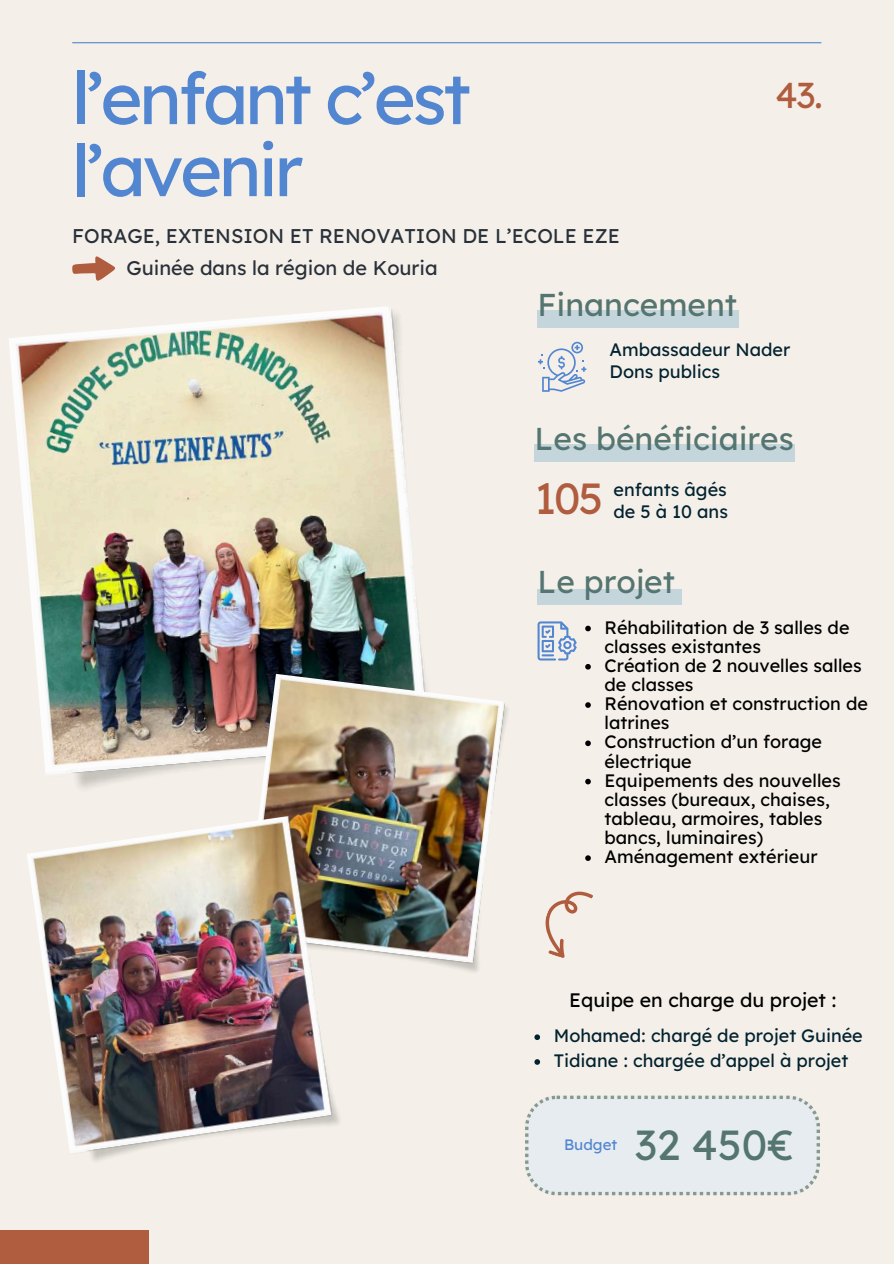
<style>
.page{position:relative;width:894px;height:1264px;background:#fff}
.page>*{position:absolute;margin:0;border:0;box-sizing:border-box;transform-origin:0 0}
.t1{font:72px/72px "Lexend Deca";letter-spacing:-.05em;color:#5386d1}
.t2{font:43.5px "Lexend Deca";color:#b05c3e}
.t3{font:42px "Lexend Deca";color:#557571}
.t4{font:36px "Lexend Deca";color:#b05c3e}
.t5{font:31.65px "Lexend Deca";color:#557571}
.t6{font:19.8px/32.4px "Lexend Deca";color:#293039}
.t7{font:19.5px "Lexend Deca";color:#000}
.t8{font:18px/19.2px "Lexend Deca";color:#000}
.t9{font:18px/22.5px "Lexend Deca";color:#032230}
.t10{font:15px "Lexend Deca";color:#5386d1}
</style>
<div class="page">
<div style="left:0;top:0;width:893px;height:1263px;background:#f4f0e9"></div>
<hr style="left:72px;top:42px;width:749px;height:1px;background:#5386d1">
<div style="left:537px;top:310px;width:201px;height:18px;background:#c4d6dc"></div>
<div style="left:534px;top:444px;width:261px;height:18px;background:#c4d6dc"></div>
<img style="left:9px;top:306px;width:415px;height:482px">
<svg style="left:72px;top:256px;width:43px;height:25px"></svg>
<svg style="left:525px;top:1095px;width:294px;height:100px"></svg>
<svg style="left:545px;top:891px;width:48px;height:67px"></svg>
<svg style="left:538px;top:342px;width:48px;height:49px"></svg>
<img style="left:242px;top:674px;width:266px;height:298px">
<img style="left:27px;top:814px;width:318px;height:347px">
<div style="left:537px;top:589px;width:145px;height:15px;background:#c4d6dc"></div>
<svg style="left:537px;top:621px;width:39px;height:39px"></svg>
<svg style="left:534px;top:1034px;width:6px;height:6px"></svg>
<svg style="left:534px;top:1059px;width:6px;height:5px"></svg>
<svg style="left:585px;top:625px;width:5px;height:6px"></svg>
<svg style="left:585px;top:664px;width:5px;height:5px"></svg>
<svg style="left:585px;top:702px;width:5px;height:6px"></svg>
<svg style="left:585px;top:740px;width:5px;height:6px"></svg>
<svg style="left:585px;top:778px;width:5px;height:6px"></svg>
<svg style="left:585px;top:855px;width:5px;height:6px"></svg>
<div style="left:0;top:1229px;width:149px;height:34px;background:#b05c3e"></div>
<h1 class="t1" style="left:72px;top:61px;width:400px">l’enfant c’est l’avenir</h1>
<p class="t6" style="left:126px;top:219px;width:495px;text-indent:-54px">FORAGE, EXTENSION ET RENOVATION DE L’ECOLE EZE<br>Guinée dans la région de Kouria</p>
<h3 class="t5" style="left:537px;top:284px;width:201px">Financement</h3>
<h3 class="t4" style="left:775px;top:72px;width:49px">43.</h3>
<p class="t9" style="left:609px;top:337px;width:182px">Ambassadeur Nader<br>Dons publics</p>
<h3 class="t5" style="left:534px;top:418px;width:261px">Les bénéficiaires</h3>
<h2 class="t2" style="left:534px;top:470px;width:70px">105</h2>
<p class="t9" style="left:613px;top:478px;width:116px">enfants âgés de 5 à 10 ans</p>
<h3 class="t5" style="left:537px;top:561px;width:139px">Le projet</h3>
<p class="t8" style="left:604px;top:617px;width:265px">Réhabilitation de 3 salles de classes existantes<br>Création de 2 nouvelles salles de classes<br>Rénovation et construction de latrines<br>Construction d’un forage électrique<br>Equipements des nouvelles classes (bureaux, chaises, tableau, armoires, tables bancs, luminaires)<br>Aménagement extérieur</p>
<p class="t7" style="left:569px;top:987px;width:269px">Equipe en charge du projet :</p>
<p class="t9" style="left:553px;top:1023px;width:310px;line-height:24.8px">Mohamed: chargé de projet Guinée<br>Tidiane : chargée d’appel à projet</p>
<p class="t10" style="left:564px;top:1134px;width:55px">Budget</p>
<h3 class="t3" style="left:634px;top:1118px;width:161px">32 450€</h3>
</div>
